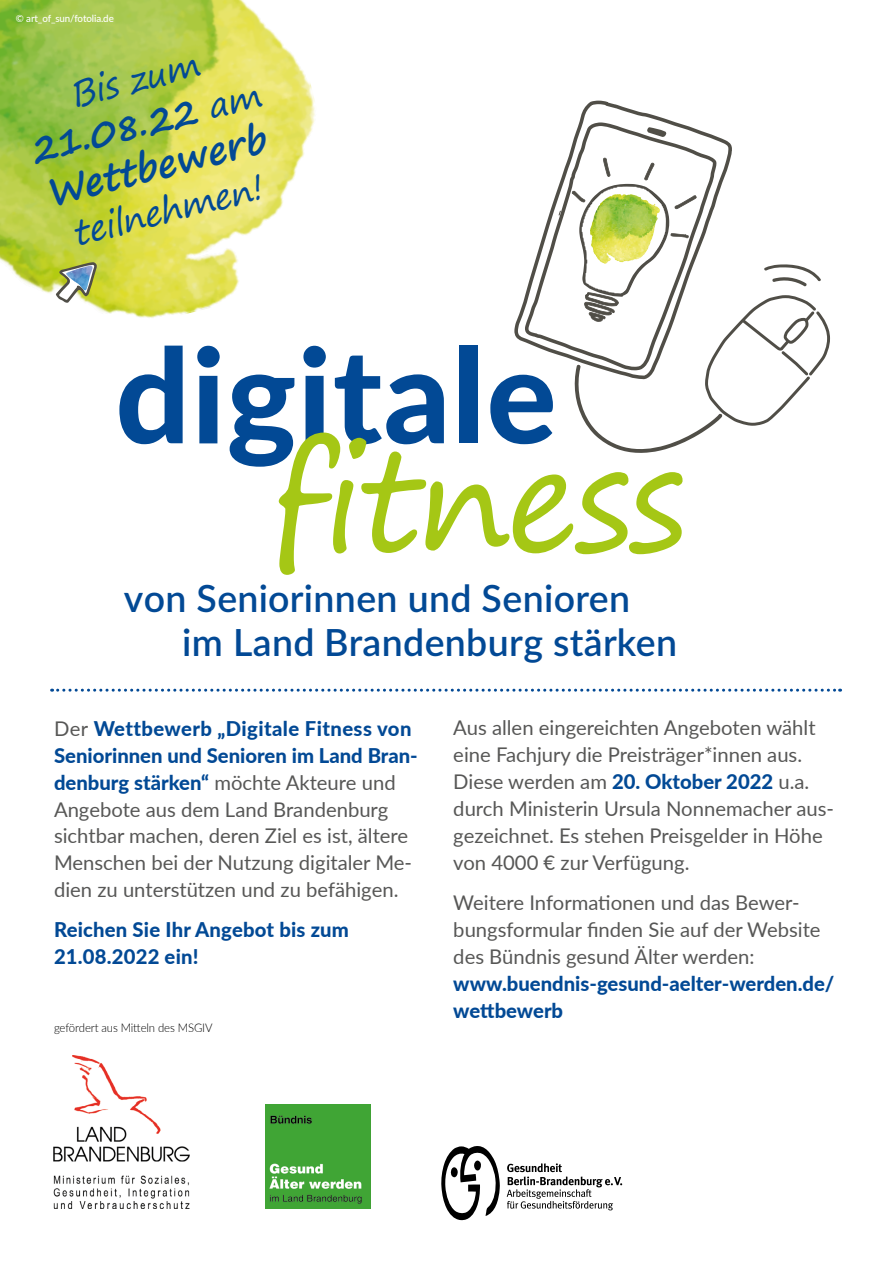
<style>
.page{position:relative;width:893px;height:1263px;background:#fff}
.page>*{position:absolute;margin:0;border:0;box-sizing:border-box;transform-origin:0 0}
.t1{font:139.05px "Segoe Print";letter-spacing:-.035em;color:#a5c715}
.t2{font:800 130.95px "Lato";letter-spacing:.01em;color:#024995}
.t3{font:700 37.8px "Segoe Print";color:#024995}
.t4{font:600 37.5px/43.3px "Lato";letter-spacing:.01em;color:#024995}
.t5{font:700 36.45px "Segoe Print";color:#024995}
.t6{font:35.1px "Segoe Print";color:#024995}
.t7{font:20.25px/27px "Lato";color:#575756}
.t8{font:800 20.25px/27px "Lato";color:#024995}
.t9{font:300 12px "Lato";letter-spacing:-.01em;color:#000;scale:.95 1}
.t10{font:500 9.9px "Lato";letter-spacing:-.01em;color:#fff}
.s1{font-weight:400;font-size:35.1px}
.s2{font-size:156.9px}
.s3{font-weight:800;color:#024995}
</style>
<div class="page">
<img style="left:0;top:0;width:315px;height:318px">
<svg style="left:514px;top:101px;width:218px;height:241px"></svg>
<svg style="left:525px;top:122px;width:191px;height:238px"></svg>
<svg style="left:646px;top:127px;width:20px;height:10px"></svg>
<svg style="left:675px;top:195px;width:22px;height:14px"></svg>
<svg style="left:670px;top:233px;width:19px;height:5px"></svg>
<svg style="left:603px;top:158px;width:7px;height:19px"></svg>
<svg style="left:644px;top:163px;width:10px;height:17px"></svg>
<svg style="left:572px;top:191px;width:7px;height:11px"></svg>
<svg style="left:573px;top:263px;width:257px;height:190px"></svg>
<img style="left:579px;top:184px;width:90px;height:113px">
<svg style="left:56px;top:262px;width:41px;height:41px"></svg>
<img style="left:66px;top:266px;width:27px;height:25px">
<svg style="left:52px;top:689px;width:789px;height:3px"></svg>
<img style="left:53px;top:1055px;width:137px;height:154px">
<img style="left:266px;top:1104px;width:104px;height:105px">
<svg style="left:441px;top:1146px;width:59px;height:75px"></svg>
<svg style="left:507px;top:1163px;width:115px;height:47px"></svg>
<p class="t10" style="left:16px;top:11px;width:99px">© art_of_sun/fotolia.de</p>
<h3 class="t6" style="left:64px;top:65px;width:133px;rotate:-14deg">Bis zum</h3>
<h3 class="t5" style="left:23px;top:118px;width:238px;rotate:-14deg">21.08.22 <span class="s1">am</span></h3>
<h3 class="t3" style="left:39px;top:159px;width:226px;rotate:-14deg">Wettbewerb</h3>
<h3 class="t6" style="left:66px;top:203px;width:196px;rotate:-14deg">teilnehmen!</h3>
<h2 class="t2" style="left:115px;top:298px;width:443px">digitale</h2>
<h1 class="t1" style="left:269px;top:376px;width:419px"><span class="s2">f</span>itness</h1>
<h3 class="t4" style="left:182px;top:575px;width:496px;text-indent:-58px">von Seniorinnen und Senioren im Land Brandenburg stärken</h3>
<p class="t7" style="left:54px;top:714px;width:365px">Der <span class="s3">Wettbewerb „Digitale Fitness von Seniorinnen und Senioren im Land Bran&shy;denburg stärken“</span> möchte Akteure und Angebote aus dem Land Brandenburg sichtbar machen, deren Ziel es ist, ältere Menschen bei der Nutzung digitaler Me&shy;dien zu unterstützen und zu befähigen.</p>
<p class="t8" style="left:54px;top:915px;width:297px">Reichen Sie Ihr Angebot bis zum<br>21.08.2022 ein!</p>
<p class="t9" style="left:54px;top:1020px;width:168px">gefördert aus Mitteln des MSGIV</p>
<p class="t7" style="left:453px;top:714px;width:382px">Aus allen eingereichten Angeboten wählt eine Fachjury die Preisträger*innen aus.<br>Diese werden am <span class="s3">20. Oktober 2022</span> u.a. durch Ministerin Ursula Nonnemacher aus&shy;gezeichnet. Es stehen Preisgelder in Höhe von 4000 € zur Verfügung.</p>
<p class="t7" style="left:453px;top:888px;width:369px">Weitere Informationen und das Bewer&shy;bungsformular finden Sie auf der Website des Bündnis gesund Älter werden:</p>
<p class="t8" style="left:453px;top:969px;width:383px">www.buendnis-gesund-aelter-werden.de/ wettbewerb</p>
</div>
